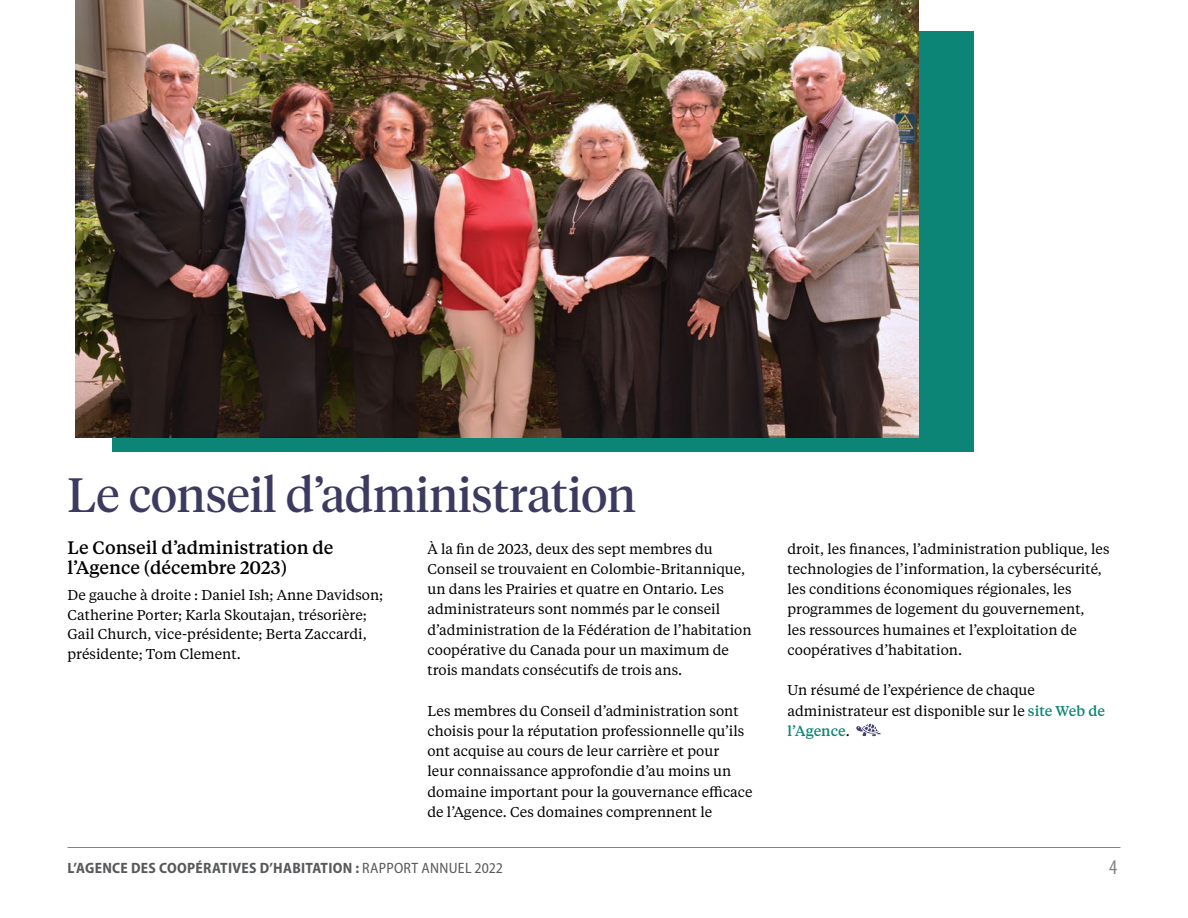
<style>
.page{position:relative;width:1188px;height:918px;background:#fff}
.page>*{position:absolute;margin:0;border:0;box-sizing:border-box;transform-origin:0 0}
.Header_1{font:48px "Tiempos Headline";color:#3d3a60}
.t1{font:condensed 21px "Myriad Pro";color:#808285}
.Body_FR_9_5_pt{font:500 18px/20.2px "Tiempos Text";color:#000}
.t2{font:700 semi-condensed 15px "Myriad Pro";letter-spacing:.02em;color:#58595b}
.Body_FR_9_5_pt-2{font:14.25px/20.2px "Tiempos Text";color:#000}
.s1{font-weight:500;color:#0d8576}
.s2{font-weight:400}
</style>
<div class="page">
<hr style="left:68px;top:847px;width:1052px;height:1px;background:#808285">
<div style="left:112px;top:31px;width:862px;height:420px;background:#0d8576"></div>
<svg style="left:856px;top:723px;width:25px;height:13px"></svg>
<img style="left:76px;top:0;width:843px;height:437px">
<h1 class="Header_1" style="left:68px;top:462px;width:570px">Le conseil d’administration</h1>
<p class="Body_FR_9_5_pt" style="left:68px;top:536px;width:268px">Le Conseil d’administration de l’Agence (décembre 2023)</p>
<p class="Body_FR_9_5_pt-2" style="left:68px;top:585px;width:317px;line-height:19.5px">De gauche à droite : Daniel Ish; Anne Davidson; Catherine Porter; Karla Skoutajan, trésorière; Gail Church, vice-présidente; Berta Zaccardi, présidente; Tom Clement.</p>
<p class="Body_FR_9_5_pt-2" style="left:428px;top:538px;width:326px">À la fin de 2023, deux des sept membres du Conseil se trouvaient en Colombie-Britannique, un dans les Prairies et quatre en Ontario. Les administrateurs sont nommés par le conseil d’administration de la Fédération de l’habitation coopérative du Canada pour un maximum de trois mandats consécutifs de trois ans.</p>
<p class="Body_FR_9_5_pt-2" style="left:428px;top:700px;width:327px">Les membres du Conseil d’administration sont choisis pour la réputation professionnelle qu’ils ont acquise au cours de leur carrière et pour<br>leur connaissance approfondie d’au moins un domaine important pour la gouvernance efficace de l’Agence. Ces domaines comprennent le</p>
<p class="Body_FR_9_5_pt-2" style="left:788px;top:538px;width:324px">droit, les finances, l’administration publique, les technologies de l’information, la cybersécurité, les conditions économiques régionales, les programmes de logement du gouvernement,<br>les ressources humaines et l’exploitation de coopératives d’habitation.</p>
<p class="Body_FR_9_5_pt-2" style="left:788px;top:679px;width:319px">Un résumé de l’expérience de chaque administrateur est disponible sur le <span class="s1">site Web de l’Agence</span>.</p>
<p class="t2" style="left:68px;top:858px;width:437px">L’AGENCE DES COOPÉRATIVES D’HABITATION : <span class="s2">RAPPORT ANNUEL 2022</span></p>
<h2 class="t1" style="left:1109px;top:854px;width:10px">4</h2>
</div>
